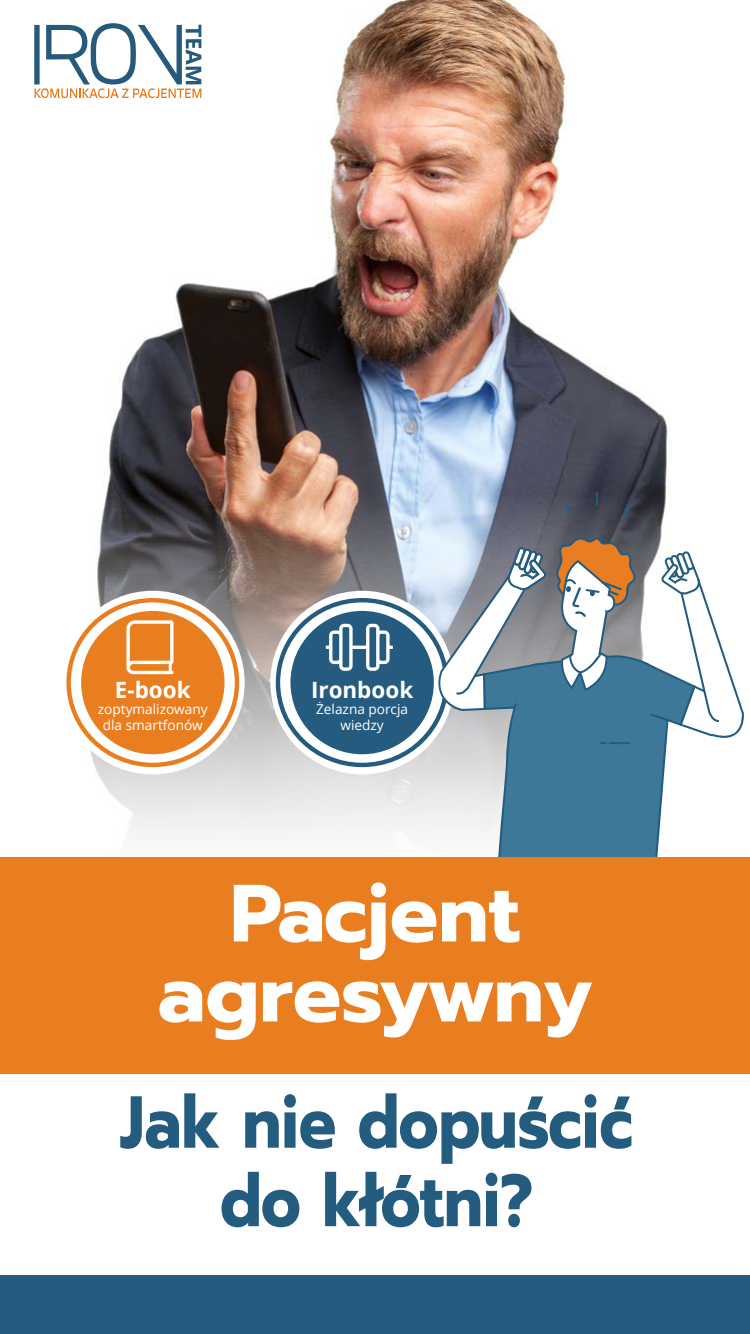
<style>
.page{position:relative;width:750px;height:1334px;background:#fff}
.page>*{position:absolute;margin:0;border:0;box-sizing:border-box;transform-origin:0 0}
.t1{font:700 81px/80px "Prompt";color:#fff;text-align:center}
.t2{font:700 73.6px/78.5px "Prompt";color:#245c80;text-align:center;scale:.85 1}
.t3{font:700 22.5px "Open Sans";color:#fff}
.t4{font:13.6px/16.4px "Open Sans";color:#fff;text-align:center}
</style>
<div class="page">
<img style="left:64px;top:0;width:604px;height:835px">
<div style="left:0;top:1275px;width:750px;height:59px;background:#245b7f"></div>
<svg style="left:61px;top:591px;width:184px;height:183px"></svg>
<div style="left:81px;top:611px;width:144px;height:143px;background:#e97e21;border-radius:50%"></div>
<div style="left:66px;top:598px;width:173px;height:169px;border:4px solid #e97e21;border-radius:50%"></div>
<svg style="left:270px;top:591px;width:184px;height:183px"></svg>
<div style="left:290px;top:611px;width:144px;height:143px;background:#245b7f;border-radius:50%"></div>
<div style="left:276px;top:598px;width:173px;height:169px;border:4px solid #245b7f;border-radius:50%"></div>
<svg style="left:34px;top:23px;width:167px;height:75px"></svg>
<svg style="left:496px;top:655px;width:172px;height:202px;background:#487f9e"></svg>
<hr style="left:609px;top:742px;width:21px;height:2px;background:#245c80">
<svg style="left:599px;top:742px;width:8px;height:2px"></svg>
<svg style="left:651px;top:551px;width:93px;height:193px"></svg>
<svg style="left:430px;top:547px;width:117px;height:164px"></svg>
<svg style="left:555px;top:537px;width:82px;height:154px"></svg>
<svg style="left:622px;top:504px;width:9px;height:12px"></svg>
<svg style="left:596px;top:492px;width:2px;height:14px"></svg>
<svg style="left:564px;top:503px;width:8px;height:13px"></svg>
<div style="left:0;top:857px;width:750px;height:217px;background:#e97e21"></div>
<h3 class="t3" style="left:115px;top:674px;width:77px">E-book</h3>
<p class="t4" style="left:98px;top:701px;width:111px">zoptymalizowany dla smartfonów</p>
<h3 class="t3" style="left:311px;top:674px;width:104px">Ironbook</h3>
<p class="t4" style="left:316px;top:701px;width:93px">Żelazna porcja wiedzy</p>
<h1 class="t1" style="left:157px;top:873px;width:437px">Pacjent agresywny</h1>
<h2 class="t2" style="left:120px;top:1083px;width:605px">Jak nie dopuścić do kłótni?</h2>
</div>
